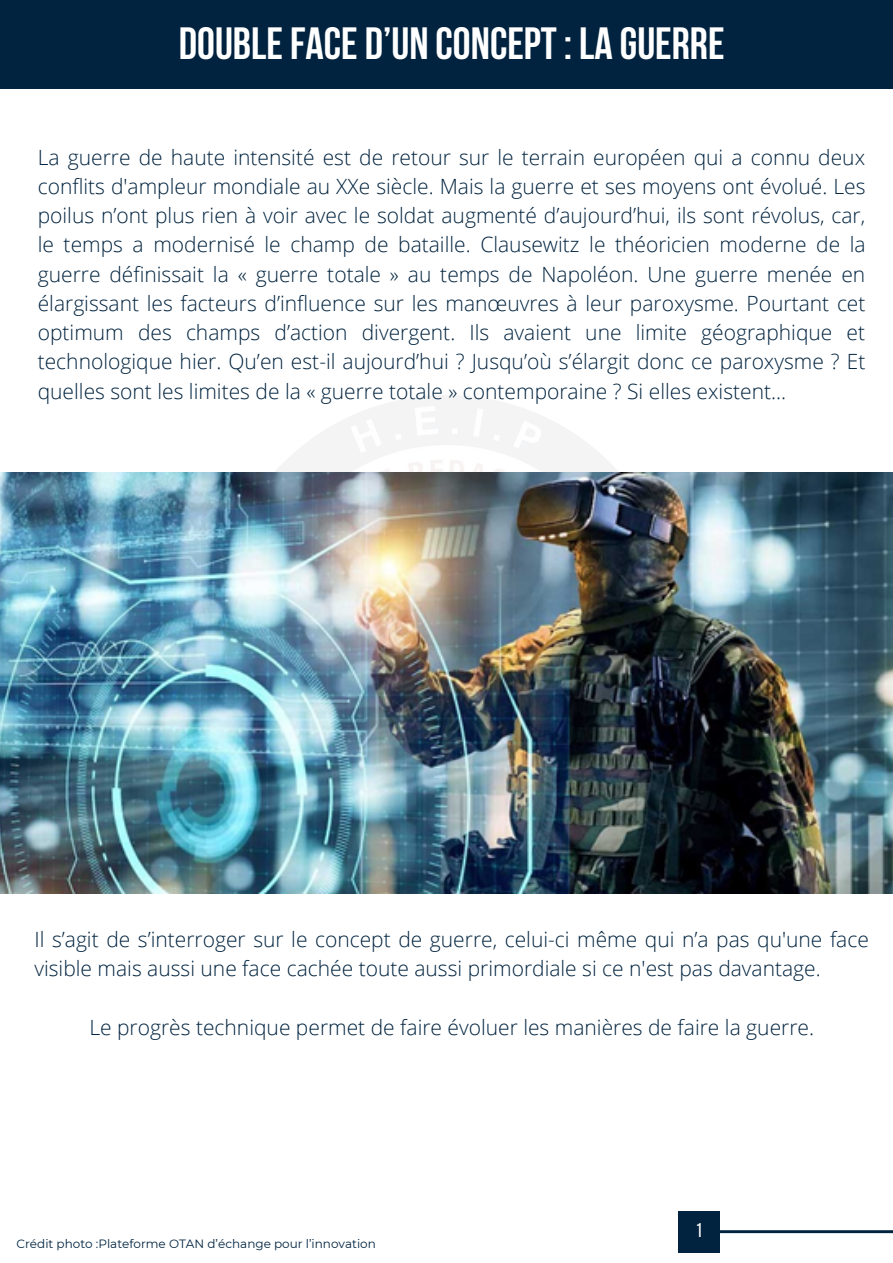
<style>
.page{position:relative;width:893px;height:1263px;background:#fff}
.page>*{position:absolute;margin:0;border:0;box-sizing:border-box;transform-origin:0 0}
.t1{font:700 45px "Bebas Neue";color:#fff}
.t2{font:300 21px/29.2px "Open Sans";color:#01233f;text-align:justify}
.t3{font:20.33px "Bebas Neue";color:#fff}
.t4{font:12px "Montserrat";color:#01233f}
</style>
<div class="page">
<div style="left:0;top:0;width:893px;height:88px;background:#01233f"></div>
<div style="left:678px;top:1211px;width:42px;height:42px;background:#01233f"></div>
<svg style="left:720px;top:1230px;width:173px;height:4px"></svg>
<img style="left:0;top:472px;width:893px;height:421px">
<h1 class="t1" style="left:179px;top:26px;width:547px">DOUBLEFACE D’UN CONCEPT:LA GUERRE</h1>
<p class="t2" style="left:38px;top:142px;width:829px">La guerre de haute intensité est de retour sur le terrain européen qui a connu deux conflits d'ampleur mondiale au XXe siècle. Mais la guerre et ses moyens ont évolué. Les poilus n’ont plus rien à voir avec le soldat augmenté d’aujourd’hui, ils sont révolus, car, le temps a modernisé le champ de bataille. Clausewitz le théoricien moderne de la guerre définissait la « guerre totale » au temps de Napoléon. Une guerre menée en élargissant les facteurs d’influence sur les manœuvres à leur paroxysme. Pourtant cet optimum des champs d’action divergent. Ils avaient une limite géographique et technologique hier. Qu’en est-il aujourd’hui ? Jusqu’où s’élargit donc ce paroxysme ? Et quelles sont les limites de la « guerre totale » contemporaine ? Si elles existent…</p>
<p class="t2" style="left:34px;top:924px;width:836px">Il s’agit de s’interroger sur le concept de guerre, celui-ci même qui n’a pas qu'une face visible mais aussi une face cachée toute aussi primordiale si ce n'est pas davantage.</p>
<p class="t2" style="left:89px;top:1012px;width:726px">Le progrès technique permet de faire évoluer les manières de faire la guerre.</p>
<p class="t4" style="left:17px;top:1236px;width:361px">Crédit photo :Plateforme OTAN d’échange pour l’innovation</p>
<p class="t3" style="left:695px;top:1221px;width:8px">1</p>
</div>
